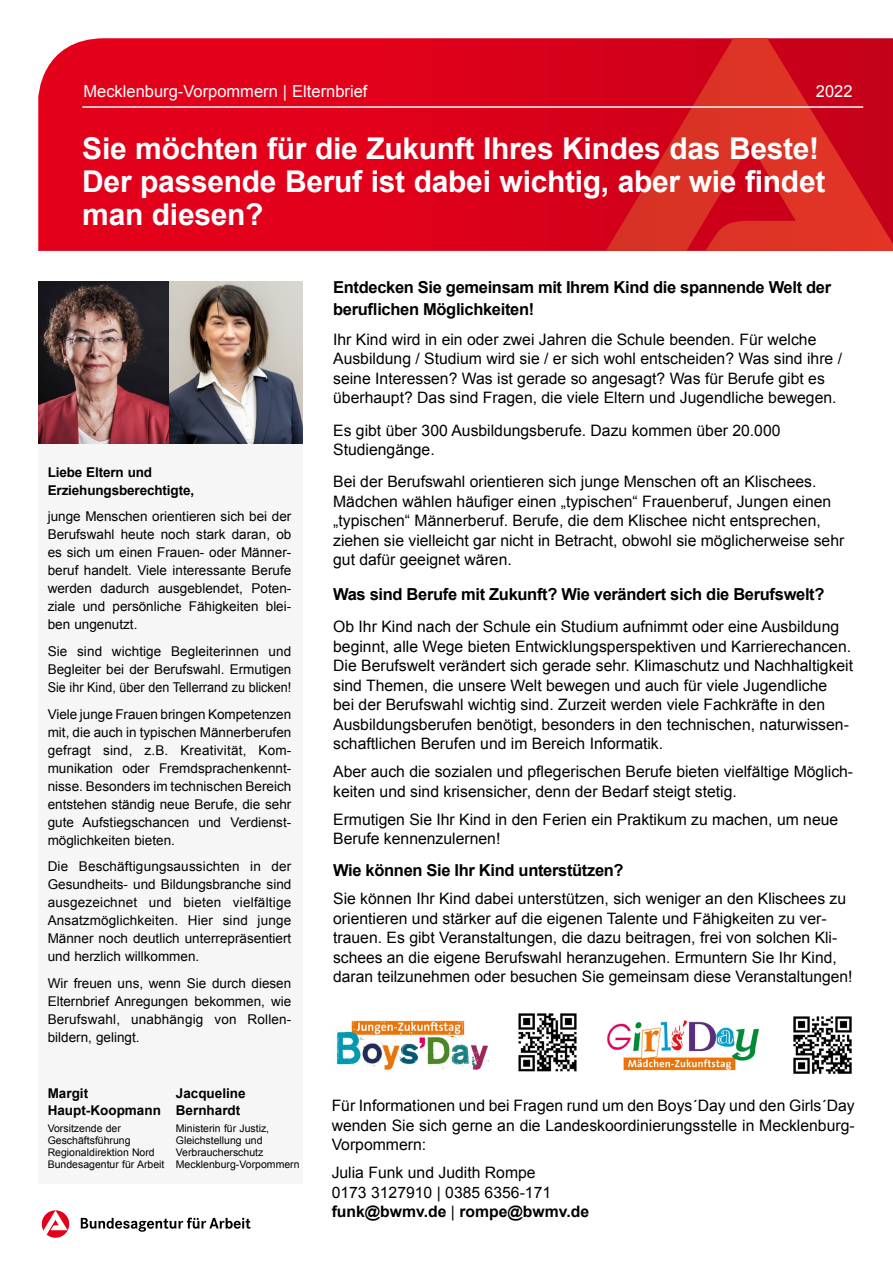
<style>
.page{position:relative;width:893px;height:1263px;background:#fff}
.page>*{position:absolute;margin:0;border:0;box-sizing:border-box;transform-origin:0 0}
.t1{font:700 30px/33px "Arial";letter-spacing:-.01em;color:#fff}
.t2{font:700 16.5px/21.8px "Arial";letter-spacing:-.02em;color:#000}
.t3{font:16.5px "Arial";color:#fff}
.t4{font:15.75px/19.5px "Arial";color:#000}
.t5{font:13.5px/18px "Arial";color:#000;text-align:justify}
.t6{font:700 13.5px/17.2px "Arial";color:#000}
.t7{font:10.5px/12px "Arial";color:#000}
.s1{font-weight:700}
</style>
<div class="page">
<div style="left:38px;top:281px;width:265px;height:902px;background:#f6f6f6"></div>
<svg style="left:38px;top:38px;width:568px;height:213px;background:#df021c"></svg>
<svg style="left:606px;top:38px;width:287px;height:213px;background:#d41a1f"></svg>
<hr style="left:82px;top:106px;width:781px;height:2px;background:#fff">
<img style="left:38px;top:282px;width:265px;height:161px">
<img style="left:607px;top:1020px;width:153px;height:51px">
<img style="left:793px;top:1016px;width:59px;height:58px">
<img style="left:336px;top:1020px;width:153px;height:50px">
<img style="left:518px;top:1013px;width:59px;height:59px">
<svg style="left:81px;top:1217px;width:169px;height:15px"></svg>
<svg style="left:42px;top:1210px;width:27px;height:28px"></svg>
<p class="t3" style="left:83px;top:80px;width:285px">Mecklenburg-Vorpommern | Elternbrief</p>
<p class="t3" style="left:816px;top:80px;width:38px">2022</p>
<h1 class="t1" style="left:82px;top:133px;width:745px">Sie möchten für die Zukunft Ihres Kindes das Beste!<br>Der passende Beruf ist dabei wichtig, aber wie findet man diesen?</h1>
<p class="t6" style="left:48px;top:464px;width:148px;line-height:18px">Liebe Eltern und<br>Erziehungsberechtigte,</p>
<p class="t5" style="left:48px;top:508px;width:245px">junge Menschen orientieren sich bei der Berufswahl heute noch stark daran, ob es sich um einen Frauen- oder Männer&shy;beruf handelt. Viele interessante Berufe werden dadurch ausgeblendet, Poten&shy;ziale und persönliche Fähigkeiten blei&shy;ben ungenutzt.</p>
<p class="t5" style="left:48px;top:642px;width:245px">Sie sind wichtige Begleiterinnen und Begleiter bei der Berufswahl. Ermutigen Sie ihr Kind, über den Tellerrand zu blicken!</p>
<p class="t5" style="left:48px;top:705px;width:245px">Viele junge Frauen bringen Kompetenzen mit, die auch in typischen Männerberufen gefragt sind, z.B. Kreativität, Kom&shy;munikation oder Fremdsprachenkennt&shy;nisse. Besonders im technischen Bereich entstehen ständig neue Berufe, die sehr gute Aufstiegschancen und Verdienst&shy;möglichkeiten bieten.</p>
<p class="t5" style="left:48px;top:857px;width:245px">Die Beschäftigungsaussichten in der Gesundheits- und Bildungsbranche sind ausgezeichnet und bieten vielfältige Ansatzmöglichkeiten. Hier sind junge Männer noch deutlich unterrepräsentiert und herzlich willkommen.</p>
<p class="t5" style="left:48px;top:974px;width:245px">Wir freuen uns, wenn Sie durch diesen Elternbrief Anregungen bekommen, wie Berufswahl, unabhängig von Rollen&shy;bildern, gelingt.</p>
<p class="t6" style="left:48px;top:1085px;width:115px">Margit<br>Haupt-Koopmann</p>
<p class="t7" style="left:48px;top:1122px;width:118px">Vorsitzende der<br>Geschäftsführung<br>Regionaldirektion Nord<br>Bundesagentur für Arbeit</p>
<p class="t6" style="left:176px;top:1085px;width:71px">Jacqueline<br>Bernhardt</p>
<p class="t7" style="left:176px;top:1122px;width:125px">Ministerin für Justiz,<br>Gleichstellung und<br>Verbraucherschutz<br>Mecklenburg-Vorpommern</p>
<p class="t2" style="left:333px;top:277px;width:499px">Entdecken Sie gemeinsam mit Ihrem Kind die spannende Welt der beruflichen Möglichkeiten!</p>
<p class="t4" style="left:333px;top:330px;width:510px">Ihr Kind wird in ein oder zwei Jahren die Schule beenden. Für welche Ausbildung / Studium wird sie / er sich wohl entscheiden? Was sind ihre / seine Interessen? Was ist gerade so angesagt? Was für Berufe gibt es überhaupt? Das sind Fragen, die viele Eltern und Jugendliche bewegen.</p>
<p class="t4" style="left:333px;top:420px;width:449px">Es gibt über 300 Ausbildungsberufe. Dazu kommen über 20.000<br>Studiengänge.</p>
<p class="t4" style="left:333px;top:472px;width:513px">Bei der Berufswahl orientieren sich junge Menschen oft an Klischees.<br>Mädchen wählen häufiger einen „typischen“ Frauenberuf, Jungen einen „typischen“ Männerberuf. Berufe, die dem Klischee nicht entsprechen, ziehen sie vielleicht gar nicht in Betracht, obwohl sie möglicherweise sehr gut dafür geeignet wären.</p>
<p class="t2" style="left:333px;top:584px;width:493px">Was sind Berufe mit Zukunft? Wie verändert sich die Berufswelt?</p>
<p class="t4" style="left:333px;top:617px;width:521px">Ob Ihr Kind nach der Schule ein Studium aufnimmt oder eine Ausbildung beginnt, alle Wege bieten Entwicklungsperspektiven und Karrierechancen.<br>Die Berufswelt verändert sich gerade sehr. Klimaschutz und Nachhaltigkeit sind Themen, die unsere Welt bewegen und auch für viele Jugendliche<br>bei der Berufswahl wichtig sind. Zurzeit werden viele Fachkräfte in den Ausbildungsberufen benötigt, besonders in den technischen, naturwissen&shy;schaftlichen Berufen und im Bereich Informatik.</p>
<p class="t4" style="left:333px;top:762px;width:521px">Aber auch die sozialen und pflegerischen Berufe bieten vielfältige Möglich&shy;keiten und sind krisensicher, denn der Bedarf steigt stetig.</p>
<p class="t4" style="left:333px;top:810px;width:507px">Ermutigen Sie Ihr Kind in den Ferien ein Praktikum zu machen, um neue<br>Berufe kennenzulernen!</p>
<p class="t2" style="left:333px;top:860px;width:292px">Wie können Sie Ihr Kind unterstützen?</p>
<p class="t4" style="left:333px;top:889px;width:521px">Sie können Ihr Kind dabei unterstützen, sich weniger an den Klischees zu orientieren und stärker auf die eigenen Talente und Fähigkeiten zu ver&shy;trauen. Es gibt Veranstaltungen, die dazu beitragen, frei von solchen Kli&shy;schees an die eigene Berufswahl heranzugehen. Ermuntern Sie Ihr Kind, daran teilzunehmen oder besuchen Sie gemeinsam diese Veranstaltungen!</p>
<p class="t4" style="left:332px;top:1096px;width:525px;text-align:justify">Für Informationen und bei Fragen rund um den Boys´Day und den Girls´Day wenden Sie sich gerne an die Landeskoordinierungsstelle in Mecklenburg-Vorpommern:</p>
<p class="t4" style="left:332px;top:1163px;width:259px">Julia Funk und Judith Rompe<br>0173 3127910 | 0385 6356-171 <span class="s1">funk@bwmv.de</span> | <span class="s1">rompe@bwmv.de</span></p>
</div>
